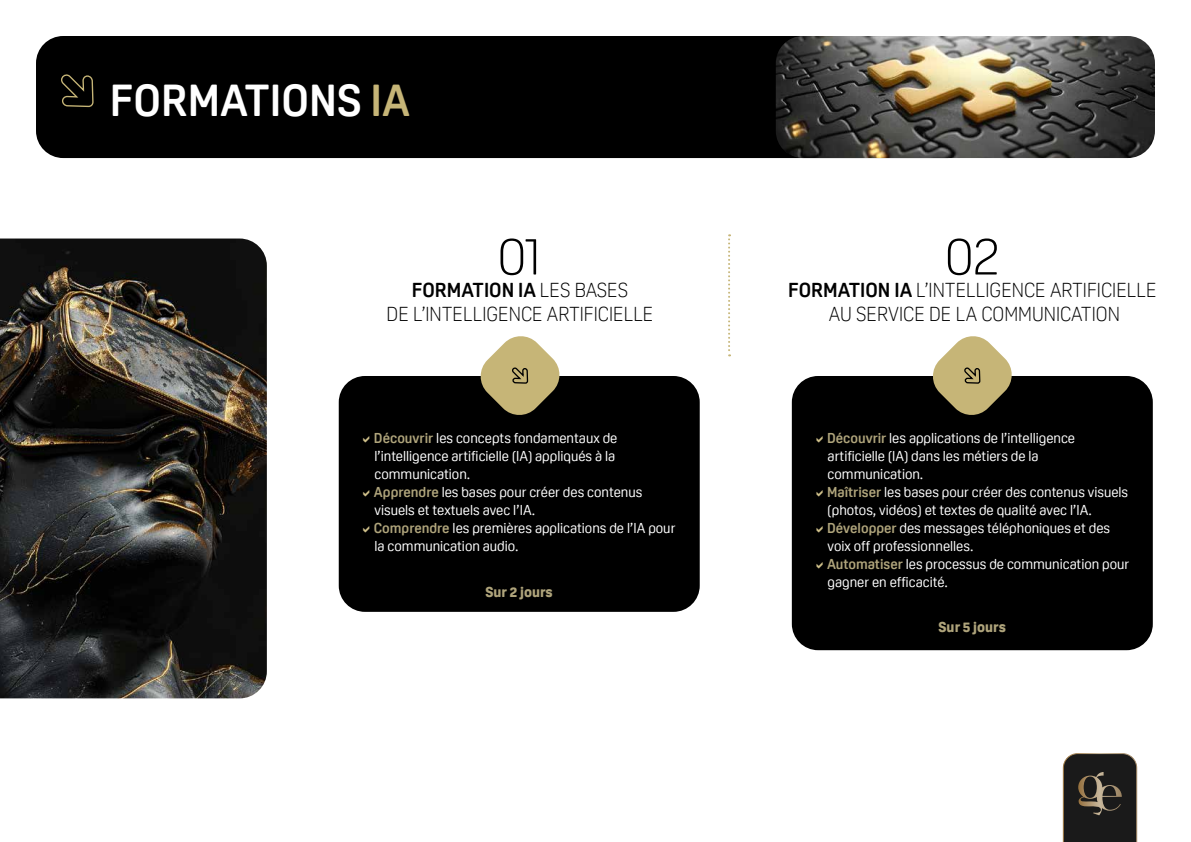
<style>
.page{position:relative;width:1191px;height:842px;background:#fff}
.page>*{position:absolute;margin:0;border:0;box-sizing:border-box;transform-origin:0 0}
.t1{font:300 52.5px "Oscine";color:#000}
.t2{font:700 43.7px "Oscine";color:#fff}
.t3{font:300 19.7px/23.6px "Oscine";color:#000;text-align:center}
.t4{font:14px/18px "Oscine";color:#fff}
.t5{font:800 14px "Oscine";color:#afa47b}
.s1{color:#c6b577}
.s2{font-weight:700}
.s3{font-weight:700;color:#afa47b}
</style>
<div class="page">
<img style="left:0;top:238px;width:267px;height:460px">
<div style="left:36px;top:36px;width:938px;height:122px;background:#000;border-radius:27px"></div>
<svg style="left:1063px;top:753px;width:74px;height:89px;background:#2e2b27"></svg>
<svg style="left:61px;top:74px;width:33px;height:33px"></svg>
<img style="left:776px;top:36px;width:379px;height:122px">
<div style="left:339px;top:376px;width:360px;height:236px;background:#000;border-radius:26px"></div>
<div style="left:792px;top:376px;width:360px;height:274px;background:#000;border-radius:26px"></div>
<svg style="left:728px;top:234px;width:2px;height:122px"></svg>
<svg style="left:480px;top:336px;width:80px;height:79px"></svg>
<svg style="left:933px;top:336px;width:79px;height:79px"></svg>
<h2 class="t2" style="left:110px;top:76px;width:302px">FORMATIONS <span class="s1">IA</span></h2>
<h1 class="t1" style="left:497px;top:226px;width:45px">01</h1>
<h1 class="t1" style="left:945px;top:226px;width:56px">02</h1>
<h3 class="t3" style="left:386px;top:279px;width:268px"><span class="s2">FORMATION IA</span> LES BASES<br>DE L’INTELLIGENCE ARTIFICIELLE</h3>
<h3 class="t3" style="left:788px;top:279px;width:370px"><span class="s2">FORMATION IA</span> L’INTELLIGENCE ARTIFICIELLE<br>AU SERVICE DE LA COMMUNICATION</h3>
<p class="t4" style="left:374px;top:429px;width:303px"><span class="s3">Découvrir</span> les concepts fondamentaux de l’intelligence artificielle (IA) appliqués à la communication.<br><span class="s3">Apprendre</span> les bases pour créer des contenus visuels et textuels avec l’IA.<br><span class="s3">Comprendre</span> les premières applications de l’IA pour la communication audio.</p>
<p class="t4" style="left:827px;top:429px;width:304px"><span class="s3">Découvrir</span> les applications de l’intelligence artificielle (IA) dans les métiers de la communication.<br><span class="s3">Maîtriser</span> les bases pour créer des contenus visuels (photos, vidéos) et textes de qualité avec l’IA.<br><span class="s3">Développer</span> des messages téléphoniques et des voix off professionnelles.<br><span class="s3">Automatiser</span> les processus de communication pour gagner en efficacité.</p>
<p class="t5" style="left:485px;top:584px;width:69px">Sur 2 jours</p>
<p class="t5" style="left:938px;top:619px;width:69px">Sur 5 jours</p>
</div>
